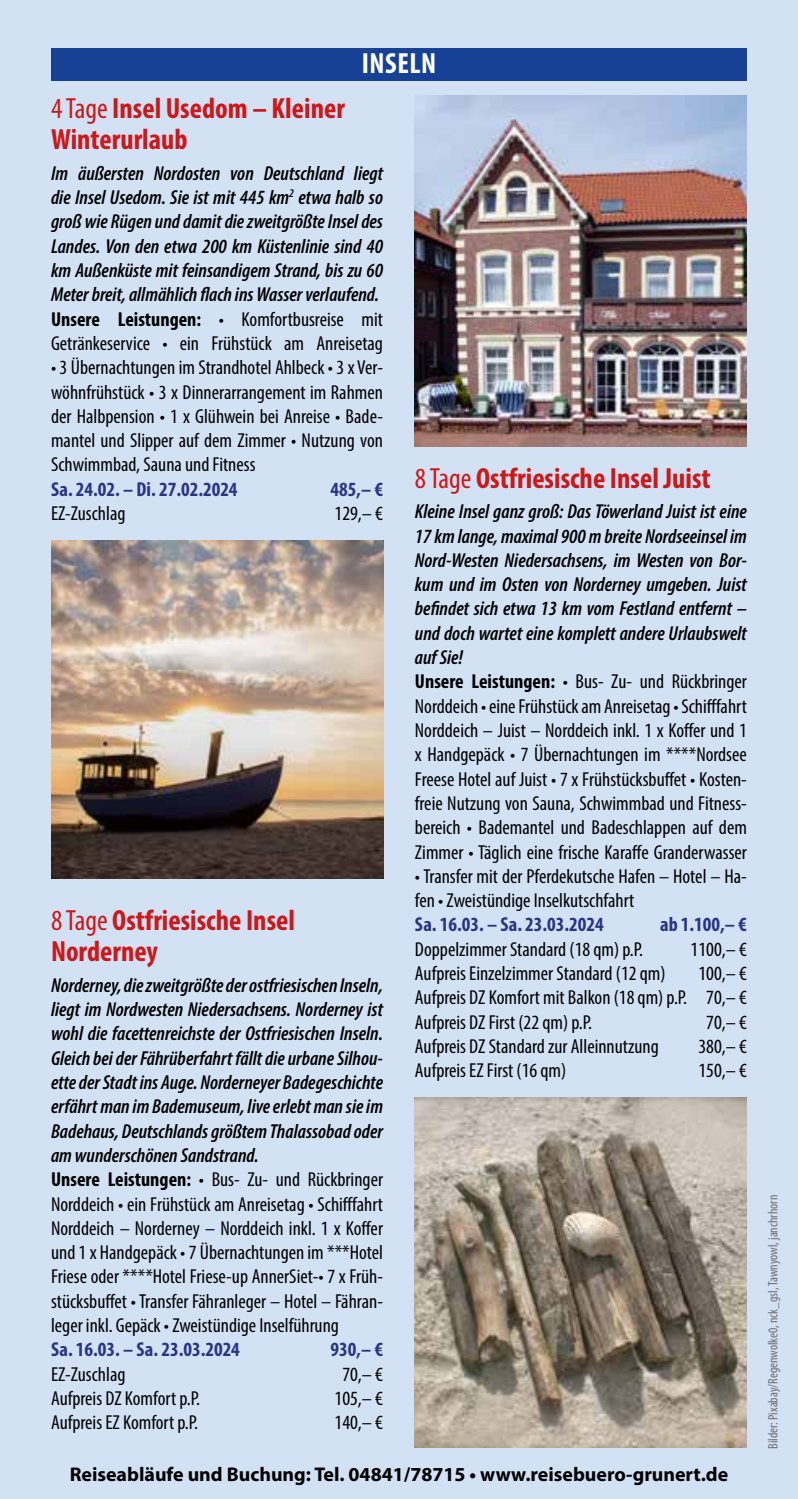
<style>
.page{position:relative;width:798px;height:1499px;background:#fff}
.page>*{position:absolute;margin:0;border:0;box-sizing:border-box;transform-origin:0 0}
.t1{font:700 condensed 29.25px/31.5px "Myriad Pro";color:#cd1719}
.t2{font:700 condensed 29.25px "Myriad Pro";letter-spacing:.02em;color:#fff}
.t3{font:condensed 20.25px/24.3px "Myriad Pro";color:#000;text-align:justify}
.t4{font:italic 20.25px/24.3px "Myriad Variable Concept";color:#000;text-align:justify}
.t5{font:700 condensed 20.25px "Myriad Pro";color:#283583}
.t6{font:700 19.8px "Myriad Pro";color:#000}
.t7{font:condensed 13.5px "Myriad Pro";color:#706f6f}
.s1{font-weight:400}
.s2{font-weight:700}
</style>
<div class="page">
<div style="left:0;top:0;width:797px;height:1499px;background:#d3e1f4"></div>
<div style="left:51px;top:48px;width:695px;height:32px;background:#164194"></div>
<img style="left:51px;top:541px;width:332px;height:338px">
<img style="left:415px;top:96px;width:331px;height:350px">
<img style="left:415px;top:1097px;width:331px;height:351px">
<h1 class="t2" style="left:361px;top:45px;width:76px">INSELN</h1>
<h1 class="t1" style="left:51px;top:91px;width:295px"><span class="s1">4 Tage</span> Insel Usedom – Kleiner<br>Winterurlaub</h1>
<p class="t4" style="left:51px;top:161px;width:333px">Im äußersten Nordosten von Deutschland liegt die Insel Usedom. Sie ist mit 445 km<sup>2</sup> etwa halb so groß wie Rügen und damit die zweitgrößte Insel des Landes. Von den etwa 200 km Küstenlinie sind 40 km Außenküste mit feinsandigem Strand, bis zu 60<br>Meter breit, allmählich flach ins Wasser verlaufend.</p>
<p class="t3" style="left:51px;top:306px;width:333px"><span class="s2">Unsere Leistungen:</span> • Komfortbusreise mit<br>Getränkeservice • ein Frühstück am Anreisetag</p>
<p class="t3" style="left:51px;top:355px;width:333px">• 3 Übernachtungen im Strandhotel Ahlbeck • 3 x Ver&shy;wöhnfrühstück • 3 x Dinnerarrangement im Rahmen der Halbpension • 1 x Glühwein bei Anreise • Bade&shy;mantel und Slipper auf dem Zimmer • Nutzung von Schwimmbad, Sauna und Fitness</p>
<p class="t5" style="left:51px;top:476px;width:188px">Sa. 24.02. – Di. 27.02.2024</p>
<p class="t5" style="left:330px;top:476px;width:54px">485,– €</p>
<p class="t3" style="left:51px;top:501px;width:76px">EZ-Zuschlag</p>
<p class="t3" style="left:334px;top:501px;width:50px">129,– €</p>
<h1 class="t1" style="left:51px;top:903px;width:245px"><span class="s1">8 Tage</span> Ostfriesische Insel<br>Norderney</h1>
<p class="t4" style="left:51px;top:973px;width:333px">Norderney, die zweitgrößte der ostfriesischen Inseln, liegt im Nordwesten Niedersachsens. Norderney ist wohl die facettenreichste der Ostfriesischen Inseln.<br>Gleich bei der Fährüberfahrt fällt die urbane Silhou&shy;ette der Stadt ins Auge. Norderneyer Badegeschichte erfährt man im Bademuseum, live erlebt man sie im Badehaus, Deutschlands größtem Thalassobad oder am wunderschönen Sandstrand.</p>
<p class="t3" style="left:51px;top:1167px;width:333px"><span class="s2">Unsere Leistungen:</span> • Bus- Zu- und Rückbringer Norddeich • ein Frühstück am Anreisetag • Schifffahrt Norddeich – Norderney – Norddeich inkl. 1 x Koffer und 1 x Handgepäck • 7 Übernachtungen im ***Hotel Friese oder ****Hotel Friese-up AnnerSiet-• 7 x Früh&shy;stücksbuffet • Transfer Fähranleger – Hotel – Fähran&shy;leger inkl. Gepäck • Zweistündige Inselführung</p>
<p class="t5" style="left:51px;top:1337px;width:190px">Sa. 16.03. – Sa. 23.03.2024</p>
<p class="t5" style="left:330px;top:1337px;width:54px">930,– €</p>
<p class="t3" style="left:51px;top:1361px;width:76px">EZ-Zuschlag</p>
<p class="t3" style="left:342px;top:1361px;width:42px">70,– €</p>
<p class="t3" style="left:51px;top:1386px;width:150px">Aufpreis DZ Komfort p.P.</p>
<p class="t3" style="left:334px;top:1386px;width:50px">105,– €</p>
<p class="t3" style="left:51px;top:1410px;width:148px">Aufpreis EZ Komfort p.P.</p>
<p class="t3" style="left:334px;top:1410px;width:50px">140,– €</p>
<h1 class="t1" style="left:415px;top:461px;width:297px"><span class="s1">8 Tage</span> Ostfriesische Insel Juist</h1>
<p class="t4" style="left:415px;top:499px;width:333px">Kleine Insel ganz groß: Das Töwerland Juist ist eine 17 km lange, maximal 900 m breite Nordseeinsel im Nord-Westen Niedersachsens, im Westen von Bor&shy;kum und im Osten von Norderney umgeben. Juist befindet sich etwa 13 km vom Festland entfernt – und doch wartet eine komplett andere Urlaubswelt auf Sie!</p>
<p class="t3" style="left:415px;top:669px;width:333px"><span class="s2">Unsere Leistungen:</span> • Bus- Zu- und Rückbringer Norddeich • eine Frühstück am Anreisetag • Schifffahrt Norddeich – Juist – Norddeich inkl. 1 x Koffer und 1 x Handgepäck • 7 Übernachtungen im ****Nordsee Freese Hotel auf Juist • 7 x Frühstücksbuffet • Kosten&shy;freie Nutzung von Sauna, Schwimmbad und Fitness&shy;bereich • Bademantel und Badeschlappen auf dem Zimmer • Täglich eine frische Karaffe Granderwasser</p>
<p class="t3" style="left:415px;top:864px;width:333px">• Transfer mit der Pferdekutsche Hafen – Hotel – Ha&shy;fen • Zweistündige Inselkutschfahrt</p>
<p class="t5" style="left:415px;top:912px;width:190px">Sa. 16.03. – Sa. 23.03.2024</p>
<p class="t5" style="left:659px;top:912px;width:88px">ab 1.100,– €</p>
<p class="t3" style="left:415px;top:937px;width:229px">Doppelzimmer Standard (18 qm) p.P.</p>
<p class="t3" style="left:690px;top:937px;width:58px">1100,– €</p>
<p class="t3" style="left:415px;top:961px;width:252px">Aufpreis Einzelzimmer Standard (12 qm)</p>
<p class="t3" style="left:415px;top:961px;width:333px;text-indent:283px">100,– € Aufpreis DZ Komfort mit Balkon (18 qm) p.P. 70,– € Aufpreis DZ First (22 qm) p.P.</p>
<p class="t3" style="left:706px;top:1009px;width:42px">70,– €</p>
<p class="t3" style="left:415px;top:1034px;width:245px">Aufpreis DZ Standard zur Alleinnutzung</p>
<p class="t3" style="left:698px;top:1034px;width:50px">380,– €</p>
<p class="t3" style="left:415px;top:1058px;width:153px">Aufpreis EZ First (16 qm)</p>
<p class="t3" style="left:698px;top:1058px;width:50px">150,– €</p>
<p class="t6" style="left:70px;top:1462px;width:659px">Reiseabläufe und Buchung: Tel. 04841/78715 • www.reisebuero-grunert.de</p>
<p class="t7" style="left:764px;top:1449px;width:256px;rotate:-90deg">Bilder: Pixabay/Regenwolke0, nck_gsl, Tawnyowl, janchrhorn</p>
</div>
